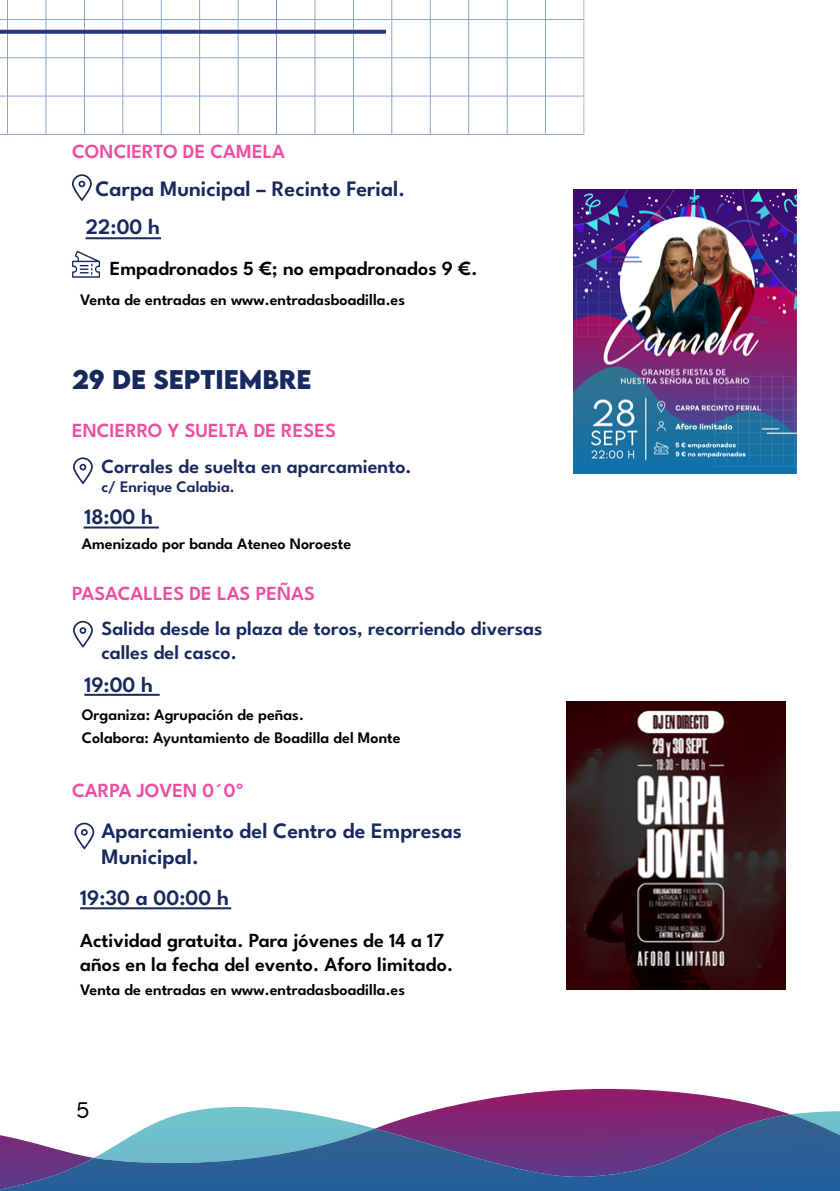
<style>
.page{position:relative;width:840px;height:1191px;background:#fff}
.page>*{position:absolute;margin:0;border:0;box-sizing:border-box;transform-origin:0 0}
.t1{font:700 24px "LEMONMILK";color:#18295e}
.t2{font:600 22px/26.4px "League Spartan";color:#18295e}
.t3{font:600 20px/24px "League Spartan";color:#000}
.t4{font:600 20px/24px "League Spartan";color:#18295e}
.t5{font:600 20px "League Spartan";color:#ed4ea3}
.t6{font:300 20px "LEMONMILK";color:#000}
.t7{font:600 16px/23.2px "League Spartan";color:#000}
.t8{font:600 16px "League Spartan";color:#18295e}
</style>
<div class="page">
<svg style="left:481px;top:1089px;width:252px;height:11px"></svg>
<svg style="left:180px;top:1100px;width:659px;height:14px"></svg>
<img style="left:0;top:1114px;width:839px;height:77px">
<svg style="left:0;top:0;width:584px;height:135px"></svg>
<svg style="left:0;top:30px;width:386px;height:4px;background:#34408a"></svg>
<svg style="left:72px;top:251px;width:28px;height:27px"></svg>
<svg style="left:72px;top:174px;width:20px;height:27px"></svg>
<img style="left:573px;top:190px;width:223px;height:283px">
<svg style="left:74px;top:822px;width:20px;height:27px"></svg>
<svg style="left:73px;top:457px;width:20px;height:27px"></svg>
<svg style="left:73px;top:621px;width:20px;height:27px"></svg>
<img style="left:566px;top:702px;width:218px;height:288px">
<hr style="left:86px;top:237px;width:75px;height:2px;background:#18295e">
<hr style="left:83px;top:526px;width:76px;height:2px;background:#18295e">
<hr style="left:84px;top:694px;width:76px;height:2px;background:#18295e">
<hr style="left:80px;top:907px;width:151px;height:2px;background:#18295e">
<p class="t5" style="left:72px;top:137px;width:214px">CONCIERTO DE CAMELA</p>
<h2 class="t2" style="left:95px;top:173px;width:311px">Carpa Municipal – Recinto Ferial.</h2>
<h2 class="t2" style="left:86px;top:212px;width:76px">22:00 h</h2>
<p class="t3" style="left:110px;top:255px;width:369px">Empadronados 5 €; no empadronados 9 €.</p>
<p class="t7" style="left:80px;top:287px;width:326px">Venta de entradas en www.entradasboadilla.es</p>
<h1 class="t1" style="left:72px;top:363px;width:241px">29 DE SEPTIEMBRE</h1>
<p class="t5" style="left:72px;top:416px;width:265px">ENCIERRO Y SUELTA DE RESES</p>
<p class="t4" style="left:101px;top:453px;width:311px">Corrales de suelta en aparcamiento.</p>
<p class="t8" style="left:101px;top:475px;width:135px">c/ Enrique Calabia.</p>
<h2 class="t2" style="left:84px;top:501px;width:70px">18:00 h</h2>
<p class="t7" style="left:82px;top:531px;width:271px">Amenizado por banda Ateneo Noroeste</p>
<p class="t5" style="left:72px;top:579px;width:244px">PASACALLES DE LAS PEÑAS</p>
<p class="t4" style="left:101px;top:614px;width:442px">Salida desde la plaza de toros, recorriendo diversas calles del casco.</p>
<h2 class="t2" style="left:84px;top:669px;width:70px">19:00 h</h2>
<p class="t7" style="left:82px;top:701px;width:320px">Organiza: Agrupación de peñas.<br>Colabora: Ayuntamiento de Boadilla del Monte</p>
<p class="t5" style="left:72px;top:775px;width:173px">CARPA JOVEN 0´0º</p>
<h2 class="t2" style="left:101px;top:815px;width:362px">Aparcamiento del Centro de Empresas<br>Municipal.</h2>
<h2 class="t2" style="left:80px;top:882px;width:150px">19:30 a 00:00 h</h2>
<p class="t3" style="left:80px;top:926px;width:374px">Actividad gratuita. Para jóvenes de 14 a 17 años en la fecha del evento. Aforo limitado.</p>
<p class="t7" style="left:80px;top:976px;width:326px">Venta de entradas en www.entradasboadilla.es</p>
<p class="t6" style="left:76px;top:1097px;width:14px">5</p>
</div>
